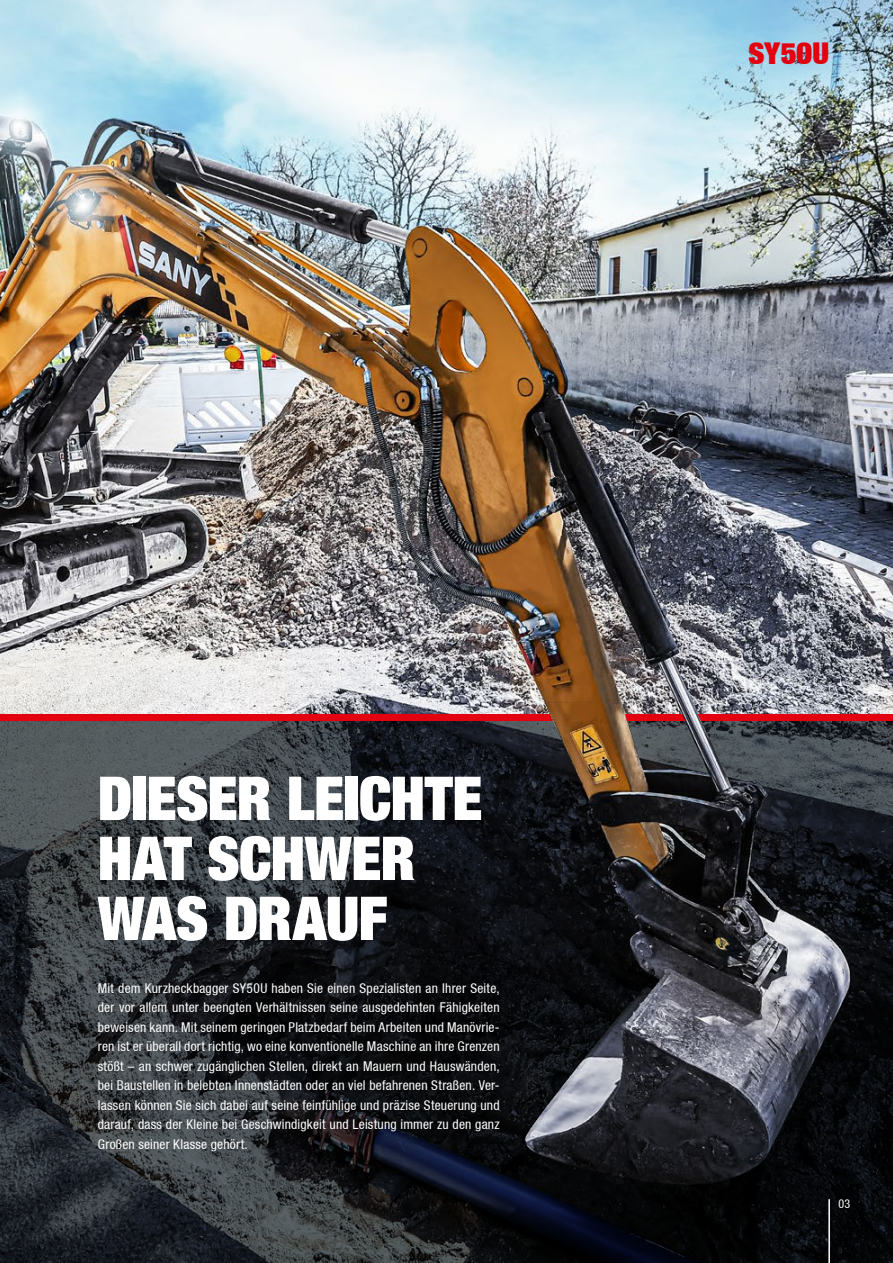
<style>
.page{position:relative;width:893px;height:1263px;background:#fff}
.page>*{position:absolute;margin:0;border:0;box-sizing:border-box;transform-origin:0 0}
.t1{font:900 60px/60px "Context Reprise Extra Black S Si Extra";letter-spacing:-.01em;color:#fff}
.t2{font:900 30px "Context Reprise Extra Black S Si Extra";letter-spacing:.01em;color:#e3000f}
.t3{font:13.5px/19.5px "Context Reprise Condensed S Si Condensed";letter-spacing:.015em;color:#fff;text-align:justify}
.t4{font:12px "Context Reprise Condensed S Si Condensed";color:#fff}
</style>
<div class="page">
<img style="left:0;top:0;width:893px;height:714px">
<div style="left:0;top:714px;width:893px;height:7px;background:#e3000f"></div>
<svg style="left:0;top:721px;width:893px;height:542px;background:#282a2e"></svg>
<hr style="left:828px;top:1199px;width:2px;height:64px;background:#fff">
<h2 class="t2" style="left:748px;top:34px;width:82px">SY50U</h2>
<h1 class="t1" style="left:98px;top:767px;width:386px">DIESER LEICHTE<br>HAT SCHWER<br>WAS DRAUF</h1>
<p class="t3" style="left:98px;top:978px;width:403px">Mit dem Kurzheckbagger SY50U haben Sie einen Spezialisten an Ihrer Seite, der vor allem unter beengten Verhältnissen seine ausgedehnten Fähigkeiten beweisen kann. Mit seinem geringen Platzbedarf beim Arbeiten und Manövrie&shy;ren ist er überall dort richtig, wo eine konventionelle Maschine an ihre Grenzen stößt – an schwer zugänglichen Stellen, direkt an Mauern und Hauswänden, bei Baustellen in belebten Innenstädten oder an viel befahrenen Straßen. Ver&shy;lassen können Sie sich dabei auf seine feinfühlige und präzise Steuerung und darauf, dass der Kleine bei Geschwindigkeit und Leistung immer zu den ganz Großen seiner Klasse gehört.</p>
<p class="t4" style="left:838px;top:1197px;width:13px">03</p>
</div>
